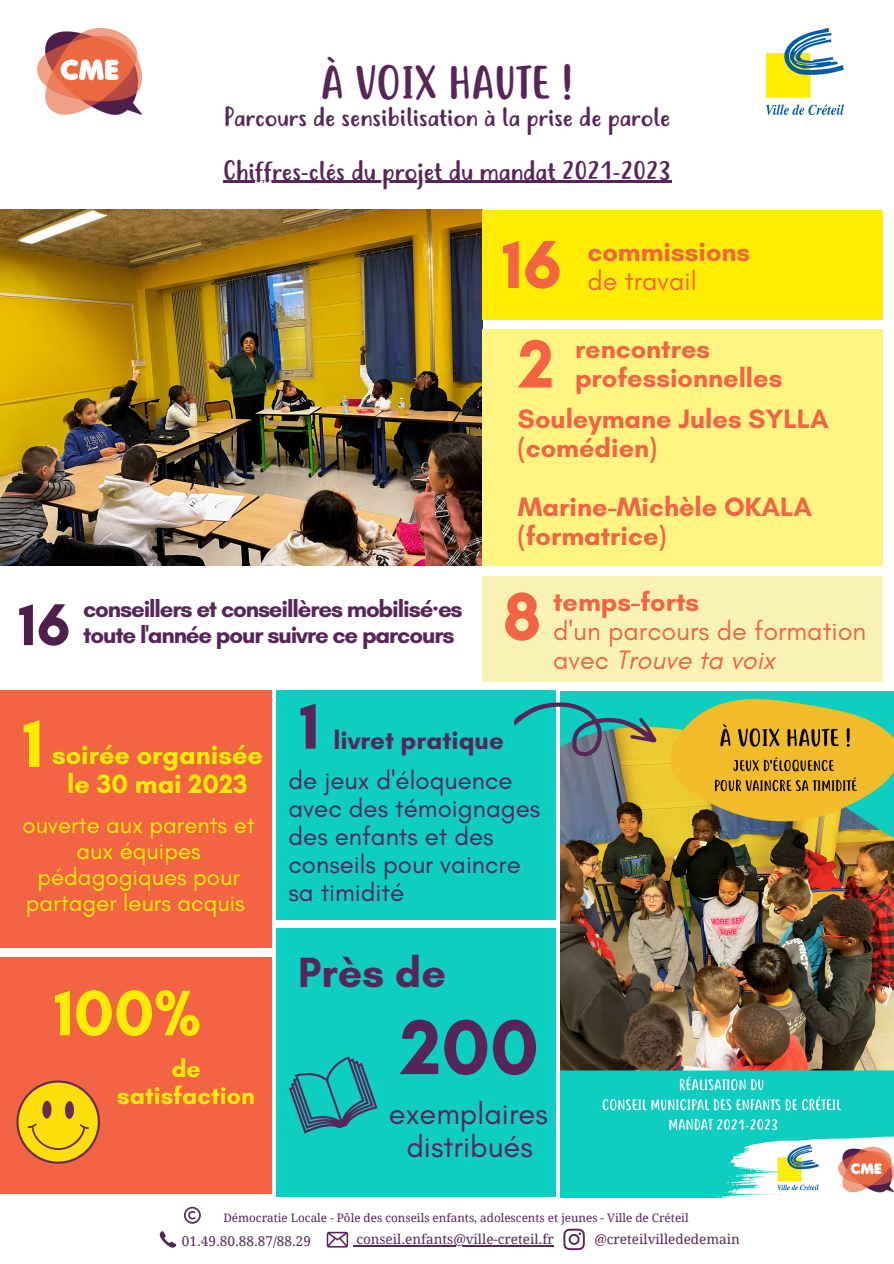
<style>
.page{position:relative;width:894px;height:1264px;background:#fff}
.page>*{position:absolute;margin:0;border:0;box-sizing:border-box;transform-origin:0 0}
.t1{font:700 78.9px "Glacial Indifference";color:#582559}
.t2{font:700 69.15px "Glacial Indifference";color:#f26444}
.t3{font:700 69px "Glacial Indifference";color:#feed03}
.t4{font:700 66.15px "Glacial Indifference";color:#582559}
.t5{font:700 65.4px "Glacial Indifference";color:#feed03}
.t6{font:700 60px "Glacial Indifference";color:#4f1f4b}
.t7{font:45px "Justtellmewhat";color:#582559}
.t8{font:700 43.05px "Glacial Indifference";color:#582559}
.t9{font:30.9px "Glacial Indifference";color:#582559}
.t10{font:700 27px/29.2px "Glacial Indifference";color:#f26444}
.t11{font:27px/29.2px "Glacial Indifference";color:#f26444}
.t12{font:700 27px "Glacial Indifference";color:#feed03}
.t13{font:25.95px/28px "Glacial Indifference";color:#582559}
.t14{font:700 25.95px "Glacial Indifference";color:#582559}
.t15{font:25.5px "Justtellmewhat";color:#582559}
.t16{font:24.9px "Justtellmewhat";color:#582559}
.t17{font:700 24.9px/27px "Glacial Indifference";color:#feed03;text-align:center}
.t18{font:700 24px/26px "Glacial Indifference";letter-spacing:-.05em;color:#582559}
.t19{font:24px/26px "Glacial Indifference";color:#feed03;text-align:center}
.t20{font:13.5px "Droid Serif";color:#582559}
.t21{font:11.7px "Droid Serif";color:#582559}
.s1{font-family:"Noto Sans"}
.s2{font-style:italic}
</style>
<div class="page">
<img style="left:766px;top:28px;width:77px;height:86px">
<img style="left:37px;top:28px;width:105px;height:86px">
<svg style="left:184px;top:1206px;width:17px;height:17px"></svg>
<svg style="left:159px;top:1231px;width:17px;height:17px"></svg>
<svg style="left:563px;top:1228px;width:21px;height:22px"></svg>
<svg style="left:326px;top:1231px;width:30px;height:16px"></svg>
<hr style="left:356px;top:1245px;width:197px;height:1px;background:#582559">
<img style="left:0;top:209px;width:482px;height:356px">
<img style="left:560px;top:691px;width:333px;height:506px">
<div style="left:0;top:690px;width:271px;height:257px;background:#f26444"></div>
<div style="left:0;top:957px;width:271px;height:237px;background:#f26444"></div>
<svg style="left:16px;top:1080px;width:84px;height:83px"></svg>
<div style="left:482px;top:329px;width:400px;height:237px;background:#fdf482"></div>
<div style="left:482px;top:210px;width:400px;height:110px;background:#feed03"></div>
<div style="left:482px;top:576px;width:400px;height:105px;background:#f8f3b5"></div>
<div style="left:276px;top:690px;width:280px;height:229px;background:#0ecdc1"></div>
<svg style="left:512px;top:681px;width:150px;height:102px"></svg>
<div style="left:276px;top:928px;width:280px;height:268px;background:#0ecdc1"></div>
<svg style="left:289px;top:1056px;width:89px;height:78px"></svg>
<hr style="left:223px;top:181px;width:448px;height:2px;background:#582559">
<p class="t7" style="left:320px;top:56px;width:254px">À VOIX HAUTE !</p>
<p class="t16" style="left:224px;top:102px;width:447px">Parcours de sensibilisation à la prise de parole</p>
<p class="t15" style="left:223px;top:155px;width:449px">Chiffres-clés du projet du mandat 2021-2023</p>
<p class="t2" style="left:502px;top:222px;width:61px">16</p>
<p class="t10" style="left:587px;top:237px;width:164px">commissions</p>
<p class="t11" style="left:587px;top:266px;width:111px">de travail</p>
<p class="t2" style="left:518px;top:322px;width:37px">2</p>
<p class="t10" style="left:575px;top:333px;width:137px">rencontres</p>
<p class="t10" style="left:575px;top:363px;width:209px">professionnelles</p>
<p class="t6" style="left:19px;top:588px;width:53px">16</p>
<p class="t18" style="left:83px;top:596px;width:381px">conseillers et conseillères mobilisé<span class="s1">·</span>es toute l'année pour suivre ce parcours</p>
<p class="t10" style="left:518px;top:404px;width:312px">Souleymane Jules SYLLA (comédien)</p>
<p class="t10" style="left:518px;top:492px;width:295px">Marine-Michèle OKALA</p>
<p class="t10" style="left:518px;top:521px;width:150px">(formatrice)</p>
<p class="t2" style="left:502px;top:574px;width:40px">8</p>
<p class="t10" style="left:553px;top:586px;width:147px">temps-forts</p>
<p class="t11" style="left:553px;top:616px;width:314px">d'un parcours de formation avec <span class="s2">Trouve ta voix</span></p>
<p class="t3" style="left:23px;top:701px;width:22px">1</p>
<p class="t12" style="left:52px;top:738px;width:212px">soirée organisée</p>
<p class="t12" style="left:67px;top:767px;width:182px">le 30 mai 2023</p>
<p class="t19" style="left:23px;top:812px;width:234px">ouverte aux parents et aux équipes pédagogiques pour partager leurs acquis</p>
<p class="t5" style="left:54px;top:973px;width:148px">100%</p>
<p class="t17" style="left:117px;top:1054px;width:139px">de satisfaction</p>
<p class="t4" style="left:300px;top:685px;width:21px">1</p>
<p class="t14" style="left:333px;top:724px;width:172px">livret pratique</p>
<p class="t13" style="left:288px;top:765px;width:253px">de jeux d'éloquence avec des témoignages des enfants et des conseils pour vaincre sa timidité</p>
<p class="t8" style="left:298px;top:945px;width:149px">Près de</p>
<p class="t1" style="left:400px;top:999px;width:140px">200</p>
<p class="t9" style="left:389px;top:1094px;width:160px">exemplaires</p>
<p class="t9" style="left:406px;top:1127px;width:128px">distribués</p>
<p class="t21" style="left:223px;top:1210px;width:466px">Démocratie Locale - Pôle des conseils enfants, adolescents et jeunes - Ville de Créteil</p>
<p class="t20" style="left:182px;top:1233px;width:130px">01.49.80.88.87/88.29</p>
<p class="t20" style="left:356px;top:1231px;width:199px">conseil.enfants@ville-creteil.fr</p>
<p class="t20" style="left:594px;top:1231px;width:147px">@creteilvillededemain</p>
</div>
